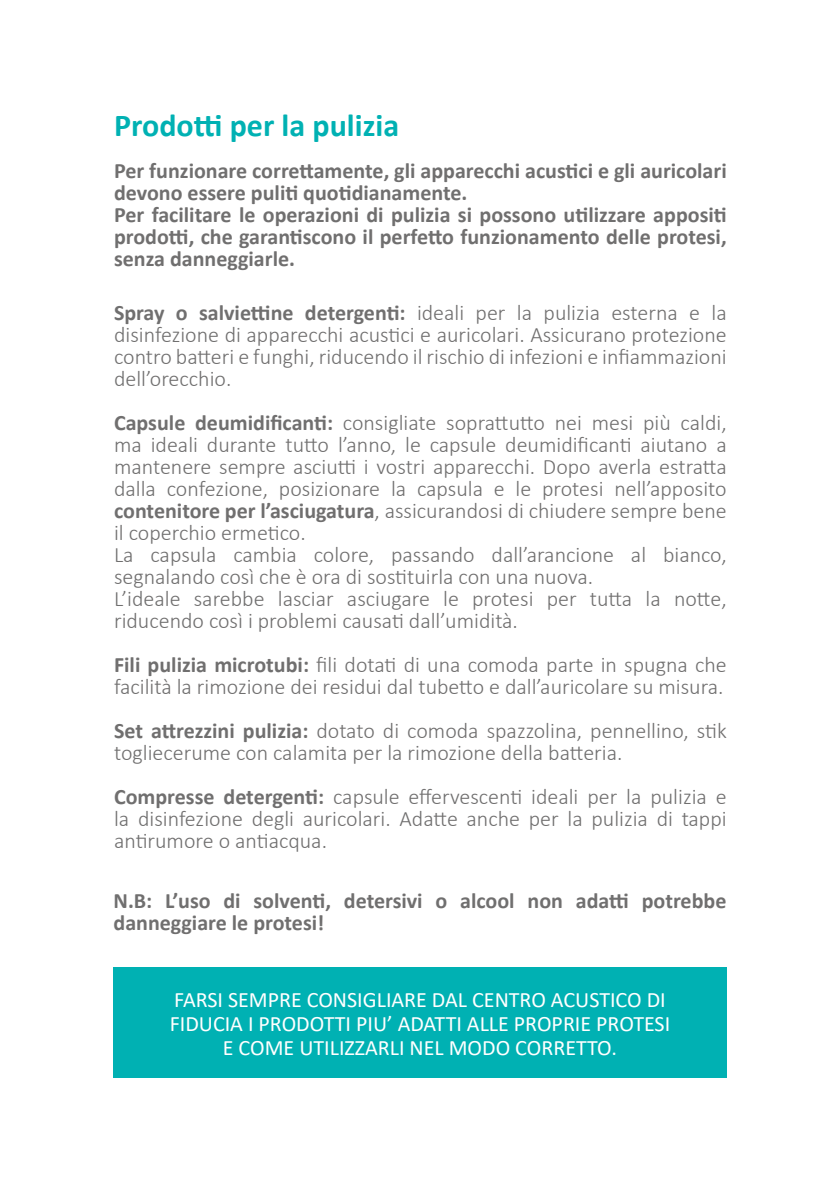
<style>
.page{position:relative;width:840px;height:1191px;background:#fff}
.page>*{position:absolute;margin:0;border:0;box-sizing:border-box;transform-origin:0 0}
.t1{font:700 32px "Calibri";color:#00b1b3}
.t2{font:300 22px/22px "Calibri";color:#706f6f}
.t3{font:700 22px/22px "Calibri";color:#706f6f}
.t4{font:22px/24px "Calibri";color:#fff;text-align:center}
.s1{font-weight:700}
</style>
<div class="page">
<div style="left:113px;top:967px;width:613px;height:110px;background:#00b1b3"></div>
<h1 class="t1" style="left:114px;top:103px;width:286px">Prodotti per la pulizia</h1>
<p class="t3" style="left:114px;top:159px;width:614px">Per funzionare correttamente, gli apparecchi acustici e gli auricolari devono essere puliti quotidianamente.<br>Per facilitare le operazioni di pulizia si possono utilizzare appositi prodotti, che garantiscono il perfetto funzionamento delle protesi, senza danneggiarle.</p>
<p class="t2" style="left:114px;top:301px;width:614px;text-align:justify"><span class="s1">Spray o salviettine detergenti:</span> ideali per la pulizia esterna e la disinfezione di apparecchi acustici e auricolari. Assicurano protezione contro batteri e funghi, riducendo il rischio di infezioni e infiammazioni dell’orecchio.</p>
<p class="t2" style="left:114px;top:411px;width:613px"><span class="s1">Capsule deumidificanti:</span> consigliate soprattutto nei mesi più caldi, ma ideali durante tutto l’anno, le capsule deumidificanti aiutano a mantenere sempre asciutti i vostri apparecchi. Dopo averla estratta dalla confezione, posizionare la capsula e le protesi nell’apposito <span class="s1">contenitore per l’asciugatura</span>, assicurandosi di chiudere sempre bene il coperchio ermetico.<br>La capsula cambia colore, passando dall’arancione al bianco, segnalando così che è ora di sostituirla con una nuova.<br>L’ideale sarebbe lasciar asciugare le protesi per tutta la notte, riducendo così i problemi causati dall’umidità.</p>
<p class="t2" style="left:114px;top:653px;width:613px"><span class="s1">Fili pulizia microtubi:</span> fili dotati di una comoda parte in spugna che facilità la rimozione dei residui dal tubetto e dall’auricolare su misura.</p>
<p class="t2" style="left:114px;top:719px;width:613px"><span class="s1">Set attrezzini pulizia:</span> dotato di comoda spazzolina, pennellino, stik togliecerume con calamita per la rimozione della batteria.</p>
<p class="t2" style="left:114px;top:785px;width:614px;text-align:justify"><span class="s1">Compresse detergenti:</span> capsule effervescenti ideali per la pulizia e la disinfezione degli auricolari. Adatte anche per la pulizia di tappi antirumore o antiacqua.</p>
<p class="t3" style="left:113px;top:889px;width:614px">N.B: L’uso di solventi, detersivi o alcool non adatti potrebbe danneggiare le protesi!</p>
<p class="t4" style="left:170px;top:986px;width:502px">FARSI SEMPRE CONSIGLIARE DAL CENTRO ACUSTICO DI<br>FIDUCIA I PRODOTTI PIU’ ADATTI ALLE PROPRIE PROTESI<br>E COME UTILIZZARLI NEL MODO CORRETTO.</p>
</div>
